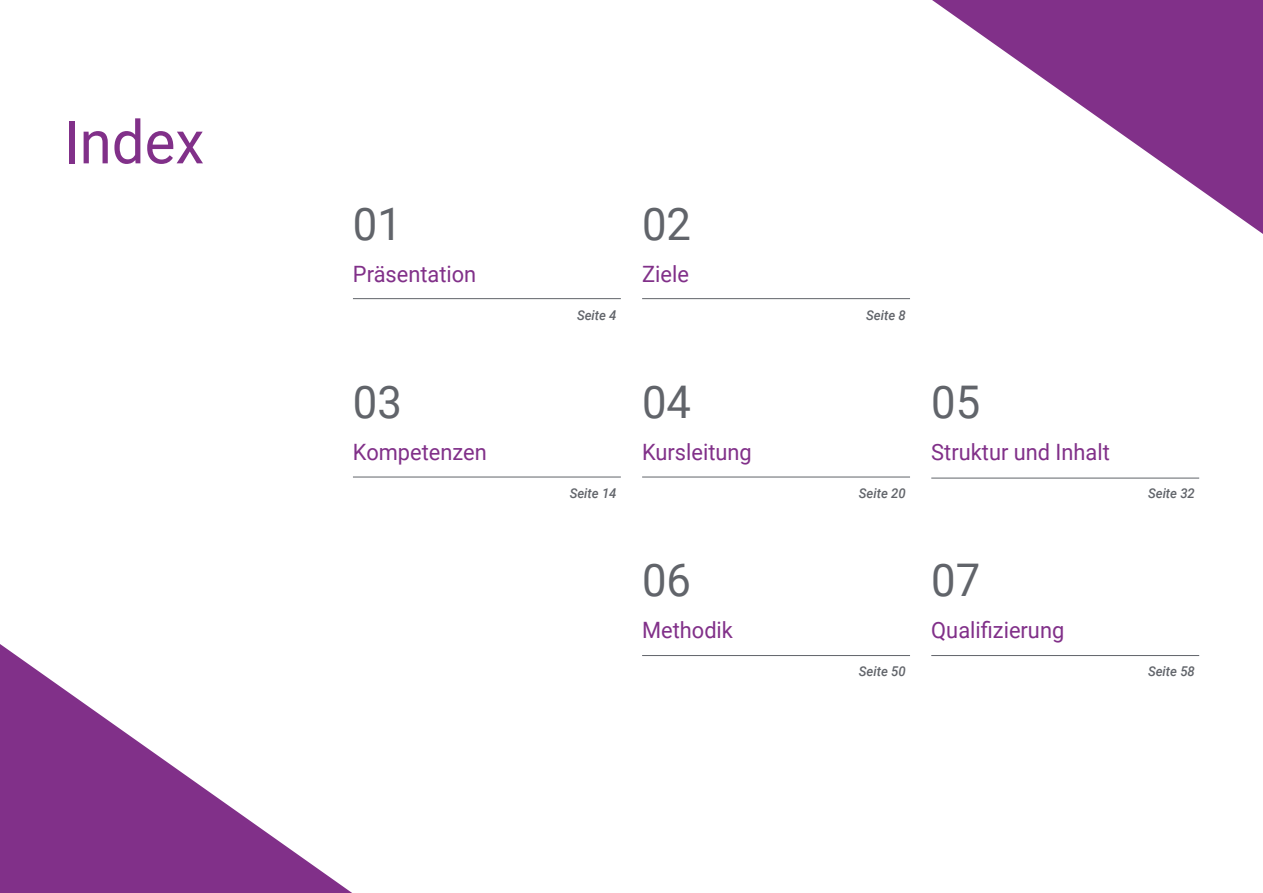
<style>
.page{position:relative;width:1263px;height:893px;background:#fff}
.page>*{position:absolute;margin:0;border:0;box-sizing:border-box;transform-origin:0 0}
.t1{font:60px "Roboto";color:#813089}
.t2{font:45px "Roboto";color:#61646a}
.t3{font:22.5px "Roboto";color:#813089}
.t4{font:italic 500 13.5px "Roboto";color:#61646a}
</style>
<div class="page">
<hr style="left:353px;top:298px;width:268px;height:1px;background:#61646a">
<hr style="left:931px;top:478px;width:268px;height:1px;background:#61646a">
<hr style="left:642px;top:298px;width:268px;height:1px;background:#61646a">
<hr style="left:642px;top:655px;width:268px;height:1px;background:#61646a">
<hr style="left:353px;top:477px;width:268px;height:1px;background:#61646a">
<hr style="left:931px;top:655px;width:268px;height:1px;background:#61646a">
<hr style="left:642px;top:477px;width:268px;height:1px;background:#61646a">
<svg style="left:0;top:644px;width:352px;height:249px"></svg>
<svg style="left:932px;top:0;width:331px;height:234px"></svg>
<h1 class="t1" style="left:64px;top:100px;width:142px">Index</h1>
<h2 class="t2" style="left:353px;top:192px;width:51px">01</h2>
<h2 class="t2" style="left:642px;top:192px;width:51px">02</h2>
<p class="t3" style="left:353px;top:258px;width:125px">Präsentation</p>
<p class="t3" style="left:642px;top:258px;width:48px">Ziele</p>
<p class="t4" style="left:577px;top:305px;width:41px">Seite 4</p>
<p class="t4" style="left:866px;top:305px;width:41px">Seite 8</p>
<h2 class="t2" style="left:353px;top:371px;width:51px">03</h2>
<h2 class="t2" style="left:642px;top:371px;width:51px">04</h2>
<h2 class="t2" style="left:931px;top:371px;width:51px">05</h2>
<p class="t3" style="left:353px;top:436px;width:135px">Kompetenzen</p>
<p class="t3" style="left:642px;top:436px;width:111px">Kursleitung</p>
<p class="t3" style="left:931px;top:436px;width:180px">Struktur und Inhalt</p>
<p class="t4" style="left:570px;top:484px;width:48px">Seite 14</p>
<p class="t4" style="left:859px;top:484px;width:48px">Seite 20</p>
<p class="t4" style="left:1148px;top:484px;width:48px">Seite 32</p>
<h2 class="t2" style="left:642px;top:548px;width:51px">06</h2>
<h2 class="t2" style="left:931px;top:548px;width:51px">07</h2>
<p class="t3" style="left:642px;top:614px;width:92px">Methodik</p>
<p class="t3" style="left:931px;top:614px;width:134px">Qualifizierung</p>
<p class="t4" style="left:859px;top:661px;width:48px">Seite 50</p>
<p class="t4" style="left:1148px;top:661px;width:48px">Seite 58</p>
</div>
